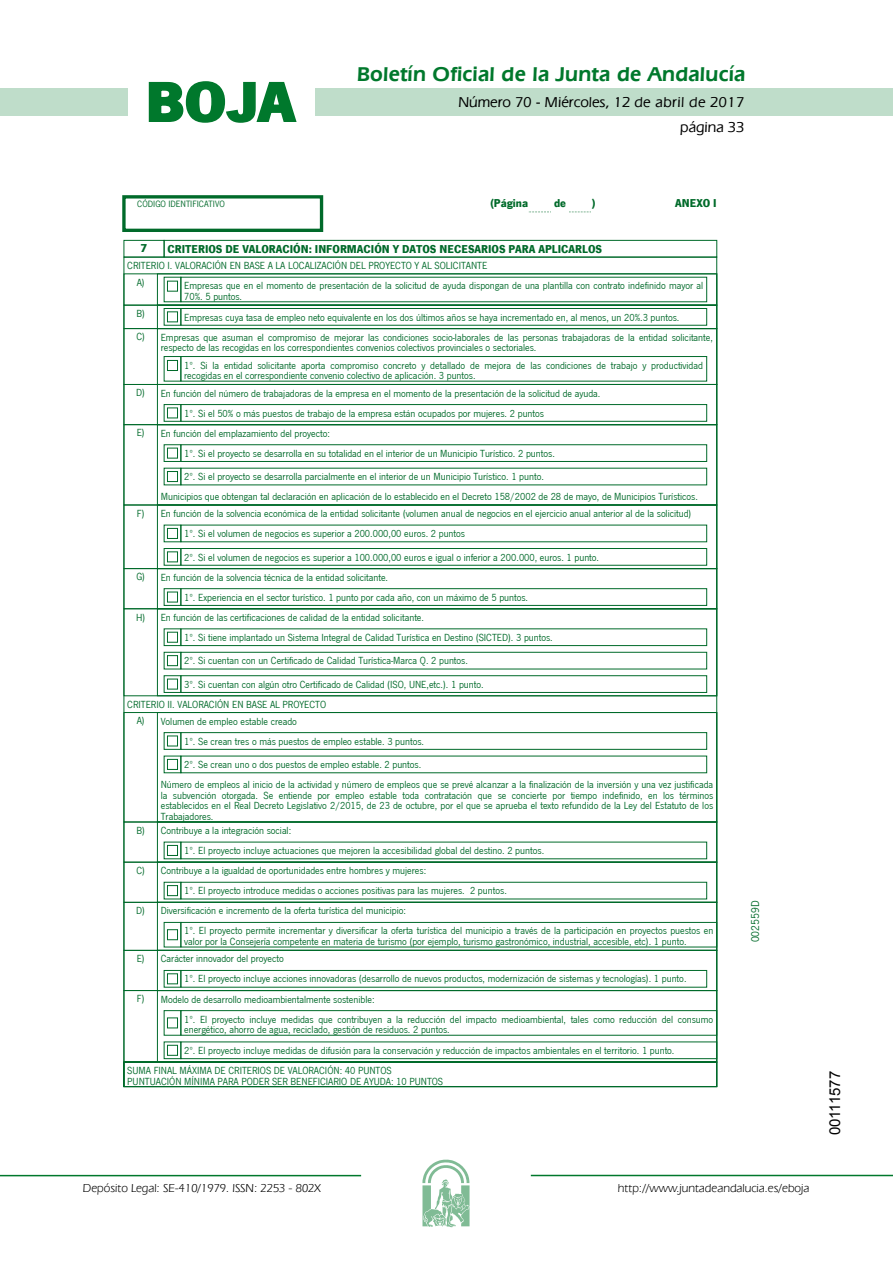
<style>
.page{position:relative;width:893px;height:1263px;background:#fff}
.page>*{position:absolute;margin:0;border:0;box-sizing:border-box;transform-origin:0 0}
.t1{font:700 57.75px "News Got T";color:#00782c;scale:1.14 1}
.t2{font:600 21px "Eras IT Cby BT";letter-spacing:.01em;color:#00782c}
.t3{font:500 15px/24.5px "Eras IT Cby BT";color:#000;text-align:right}
.t4{font:15px "Arial";color:#000}
.t5{font:12px "Eras IT Cby BT";color:#000}
.t6{font:700 11.85px "News Got T";color:#006a2a}
.t7{font:11.85px "News Got T";color:#006a2a}
.t8{font:10.65px/20.1px "News Got T";color:#006a2a}
.t9{font:9.45px "News Got T";color:#006a2a}
</style>
<div class="page">
<div style="left:315px;top:88px;width:577px;height:28px;background:#bfddca"></div>
<div style="left:0;top:88px;width:128px;height:28px;background:#bfddca"></div>
<hr style="left:0;top:1175px;width:361px;height:1px;background:#00782c">
<svg style="left:422px;top:1159px;width:47px;height:68px"></svg>
<hr style="left:531px;top:1175px;width:361px;height:1px;background:#00782c">
<svg style="left:148px;top:81px;width:149px;height:42px"></svg>
<div style="left:122px;top:195px;width:201px;height:37px;border:3px solid #006a2a"></div>
<svg style="left:529px;top:212px;width:22px;height:1px"></svg>
<svg style="left:569px;top:212px;width:22px;height:1px"></svg>
<div style="left:123px;top:240px;width:42px;height:18px;border:1px solid #006a2a"></div>
<div style="left:164px;top:240px;width:553px;height:18px;border:1px solid #006a2a"></div>
<svg style="left:157px;top:273px;width:560px;height:55px"></svg>
<div style="left:157px;top:328px;width:560px;height:57px;border:1px solid #006a2a"></div>
<svg style="left:167px;top:356px;width:540px;height:26px"></svg>
<div style="left:157px;top:384px;width:560px;height:41px;border:1px solid #006a2a"></div>
<div style="left:164px;top:404px;width:17px;height:18px;border:1px solid #006a2a"></div>
<svg style="left:167px;top:404px;width:540px;height:18px"></svg>
<div style="left:157px;top:424px;width:560px;height:81px;border:1px solid #006a2a"></div>
<svg style="left:167px;top:444px;width:540px;height:18px"></svg>
<svg style="left:167px;top:468px;width:540px;height:17px"></svg>
<div style="left:157px;top:505px;width:560px;height:64px;border:1px solid #006a2a"></div>
<svg style="left:167px;top:525px;width:540px;height:17px"></svg>
<svg style="left:167px;top:548px;width:540px;height:18px"></svg>
<div style="left:157px;top:568px;width:560px;height:41px;border:1px solid #006a2a"></div>
<div style="left:164px;top:588px;width:17px;height:18px;border:1px solid #006a2a"></div>
<svg style="left:167px;top:588px;width:540px;height:18px"></svg>
<div style="left:157px;top:609px;width:560px;height:87px;border:1px solid #006a2a"></div>
<svg style="left:167px;top:628px;width:540px;height:18px"></svg>
<div style="left:164px;top:675px;width:17px;height:18px;border:1px solid #006a2a"></div>
<svg style="left:167px;top:652px;width:540px;height:41px"></svg>
<div style="left:157px;top:712px;width:560px;height:110px;border:1px solid #006a2a"></div>
<svg style="left:167px;top:732px;width:540px;height:18px"></svg>
<svg style="left:167px;top:756px;width:540px;height:17px"></svg>
<div style="left:157px;top:822px;width:560px;height:40px;border:1px solid #006a2a"></div>
<svg style="left:167px;top:842px;width:540px;height:17px"></svg>
<div style="left:157px;top:862px;width:560px;height:41px;border:1px solid #006a2a"></div>
<svg style="left:167px;top:882px;width:540px;height:17px"></svg>
<div style="left:157px;top:902px;width:560px;height:49px;border:1px solid #006a2a"></div>
<svg style="left:167px;top:922px;width:550px;height:26px"></svg>
<div style="left:157px;top:950px;width:560px;height:41px;border:1px solid #006a2a"></div>
<svg style="left:167px;top:970px;width:540px;height:18px"></svg>
<div style="left:157px;top:990px;width:560px;height:72px;border:1px solid #006a2a"></div>
<svg style="left:123px;top:1010px;width:594px;height:77px"></svg>
<h1 class="t1" style="left:145px;top:68px;width:133px">BOJA</h1>
<h2 class="t2" style="left:357px;top:62px;width:390px">Boletín Oficial de la Junta de Andalucía</h2>
<h3 class="t3" style="left:458px;top:90px;width:287px">Número 70 - Miércoles, 12 de abril de 2017 página 33</h3>
<p class="t9" style="left:137px;top:199px;width:89px">CÓDIGO IDENTIFICATIVO</p>
<p class="t6" style="left:490px;top:196px;width:40px">(Página</p>
<p class="t6" style="left:554px;top:196px;width:14px">de</p>
<p class="t6" style="left:591px;top:196px;width:5px">)</p>
<p class="t6" style="left:141px;top:242px;width:8px">7</p>
<p class="t6" style="left:167px;top:242px;width:436px">CRITERIOS DE VALORACIÓN: INFORMACIÓN Y DATOS NECESARIOS PARA APLICARLOS</p>
<p class="t8" style="left:137px;top:258px;width:352px;line-height:16.5px;text-indent:-9px">CRITERIO I. VALORACIÓN EN BASE A LA LOCALIZACIÓN DEL PROYECTO Y AL SOLICITANTE<br>A)</p>
<p class="t6" style="left:675px;top:196px;width:43px">ANEXO I</p>
<p class="t8" style="left:184px;top:281px;width:520px;line-height:10.6px">Empresas que en el momento de presentación de la solicitud de ayuda dispongan de una plantilla con contrato indefinido mayor al<br>70%. 5 puntos.</p>
<p class="t8" style="left:136px;top:303px;width:10px">B)</p>
<p class="t8" style="left:136px;top:307px;width:578px;text-indent:48px">Empresas cuya tasa de empleo neto equivalente en los dos últimos años se haya incrementado en, al menos, un 20%.3 puntos.<br>C) Empresas que asuman el compromiso de mejorar las condiciones socio-laborales de las personas trabajadoras de la entidad solicitante,</p>
<p class="t8" style="left:184px;top:339px;width:520px;line-height:17.2px;text-indent:-23px">respecto de las recogidas en los correspondientes convenios colectivos provinciales o sectoriales.<br>1º. Si la entidad solicitante aporta compromiso concreto y detallado de mejora de las condiciones de trabajo y productividad</p>
<p class="t8" style="left:136px;top:367px;width:465px;line-height:17.2px;text-indent:48px">recogidas en el correspondiente convenio colectivo de aplicación. 3 puntos.<br>D) En función del número de trabajadoras de la empresa en el momento de la presentación de la solicitud de ayuda.</p>
<p class="t8" style="left:184px;top:403px;width:361px">1º. Si el 50% o más puestos de trabajo de la empresa están ocupados por mujeres. 2 puntos</p>
<p class="t8" style="left:137px;top:423px;width:195px">E) En función del emplazamiento del proyecto:</p>
<p class="t8" style="left:184px;top:443px;width:372px">1º. Si el proyecto se desarrolla en su totalidad en el interior de un Municipio Turístico. 2 puntos.</p>
<p class="t8" style="left:161px;top:467px;width:538px;text-indent:23px">2º. Si el proyecto se desarrolla parcialmente en el interior de un Municipio Turístico. 1 punto.<br>Municipios que obtengan tal declaración en aplicación de lo establecido en el Decreto 158/2002 de 28 de mayo, de Municipios Turísticos.</p>
<p class="t8" style="left:184px;top:504px;width:508px;text-indent:-47px">F) En función de la solvencia económica de la entidad solicitante (volumen anual de negocios en el ejercicio anual anterior al de la solicitud)<br>1º. Si el volumen de negocios es superior a 200.000,00 euros. 2 puntos</p>
<p class="t8" style="left:184px;top:547px;width:416px">2º. Si el volumen de negocios es superior a 100.000,00 euros e igual o inferior a 200.000, euros. 1 punto.</p>
<p class="t8" style="left:136px;top:567px;width:253px">G) En función de la solvencia técnica de la entidad solicitante.</p>
<p class="t8" style="left:184px;top:587px;width:345px">1º. Experiencia en el sector turístico. 1 punto por cada año, con un máximo de 5 puntos.</p>
<p class="t8" style="left:136px;top:607px;width:289px">H) En función de las certificaciones de calidad de la entidad solicitante.</p>
<p class="t8" style="left:184px;top:627px;width:370px">1º. Si tiene implantado un Sistema Integral de Calidad Turística en Destino (SICTED). 3 puntos.</p>
<p class="t8" style="left:184px;top:651px;width:285px">2º. Si cuentan con un Certificado de Calidad Turística-Marca Q. 2 puntos.</p>
<p class="t8" style="left:127px;top:674px;width:358px;text-indent:57px">3º. Si cuentan con algún otro Certificado de Calidad (ISO, UNE,etc.). 1 punto.<br>CRITERIO II. VALORACIÓN EN BASE AL PROYECTO</p>
<p class="t8" style="left:184px;top:711px;width:241px;text-indent:-47px">A) Volumen de empleo estable creado<br>1º. Se crean tres o más puestos de empleo estable. 3 puntos.</p>
<p class="t8" style="left:161px;top:755px;width:554px;text-indent:23px">2º. Se crean uno o dos puestos de empleo estable. 2 puntos.<br>Número de empleos al inicio de la actividad y número de empleos que se prevé alcanzar a la finalización de la inversión y una vez justificada</p>
<p class="t8" style="left:161px;top:790px;width:554px;line-height:10.6px;text-align:justify">la subvención otorgada. Se entiende por empleo estable toda contratación que se concierte por tiempo indefinido, en los términos establecidos en el Real Decreto Legislativo 2/2015, de 23 de octubre, por el que se aprueba el texto refundido de la Ley del Estatuto de los Trabajadores.</p>
<p class="t8" style="left:136px;top:821px;width:156px">B) Contribuye a la integración social:</p>
<p class="t8" style="left:184px;top:841px;width:361px">1º. El proyecto incluye actuaciones que mejoren la accesibilidad global del destino. 2 puntos.</p>
<p class="t8" style="left:136px;top:861px;width:291px">C) Contribuye a la igualdad de oportunidades entre hombres y mujeres:</p>
<p class="t8" style="left:184px;top:881px;width:324px">1º. El proyecto introduce medidas o acciones positivas para las mujeres. 2 puntos.</p>
<p class="t8" style="left:136px;top:901px;width:271px">D) Diversificación e incremento de la oferta turística del municipio:</p>
<p class="t8" style="left:184px;top:921px;width:530px">1º. El proyecto permite incrementar y diversificar la oferta turística del municipio a través de la participación en proyectos puestos en</p>
<p class="t8" style="left:137px;top:933px;width:551px;line-height:17.2px;text-indent:47px">valor por la Consejería competente en materia de turismo (por ejemplo, turismo gastronómico, industrial, accesible, etc). 1 punto.<br>E) Carácter innovador del proyecto</p>
<p class="t8" style="left:184px;top:969px;width:504px">1º. El proyecto incluye acciones innovadoras (desarrollo de nuevos productos, modernización de sistemas y tecnologías). 1 punto.</p>
<p class="t8" style="left:137px;top:989px;width:239px">F) Modelo de desarrollo medioambientalmente sostenible:</p>
<p class="t8" style="left:184px;top:1009px;width:530px">1º. El proyecto incluye medidas que contribuyen a la reducción del impacto medioambiental, tales como reducción del consumo</p>
<p class="t8" style="left:184px;top:1020px;width:267px">energético, ahorro de agua, reciclado, gestión de residuos. 2 puntos.</p>
<p class="t8" style="left:184px;top:1041px;width:492px">2º. El proyecto incluye medidas de difusión para la conservación y reducción de impactos ambientales en el territorio. 1 punto.</p>
<p class="t8" style="left:127px;top:1061px;width:266px">SUMA FINAL MÁXIMA DE CRITERIOS DE VALORACIÓN: 40 PUNTOS</p>
<p class="t8" style="left:127px;top:1071px;width:317px">PUNTUACIÓN MÍNIMA PARA PODER SER BENEFICIARIO DE AYUDA: 10 PUNTOS</p>
<p class="t7" style="left:748px;top:942px;width:43px;rotate:-90deg">002559D</p>
<p class="t5" style="left:83px;top:1181px;width:239px">Depósito Legal: SE-410/1979. ISSN: 2253 - 802X</p>
<p class="t5" style="left:618px;top:1181px;width:193px">http://www.juntadeandalucia.es/eboja</p>
<h3 class="t4" style="left:825px;top:1135px;width:66px;rotate:-90deg">00111577</h3>
</div>
